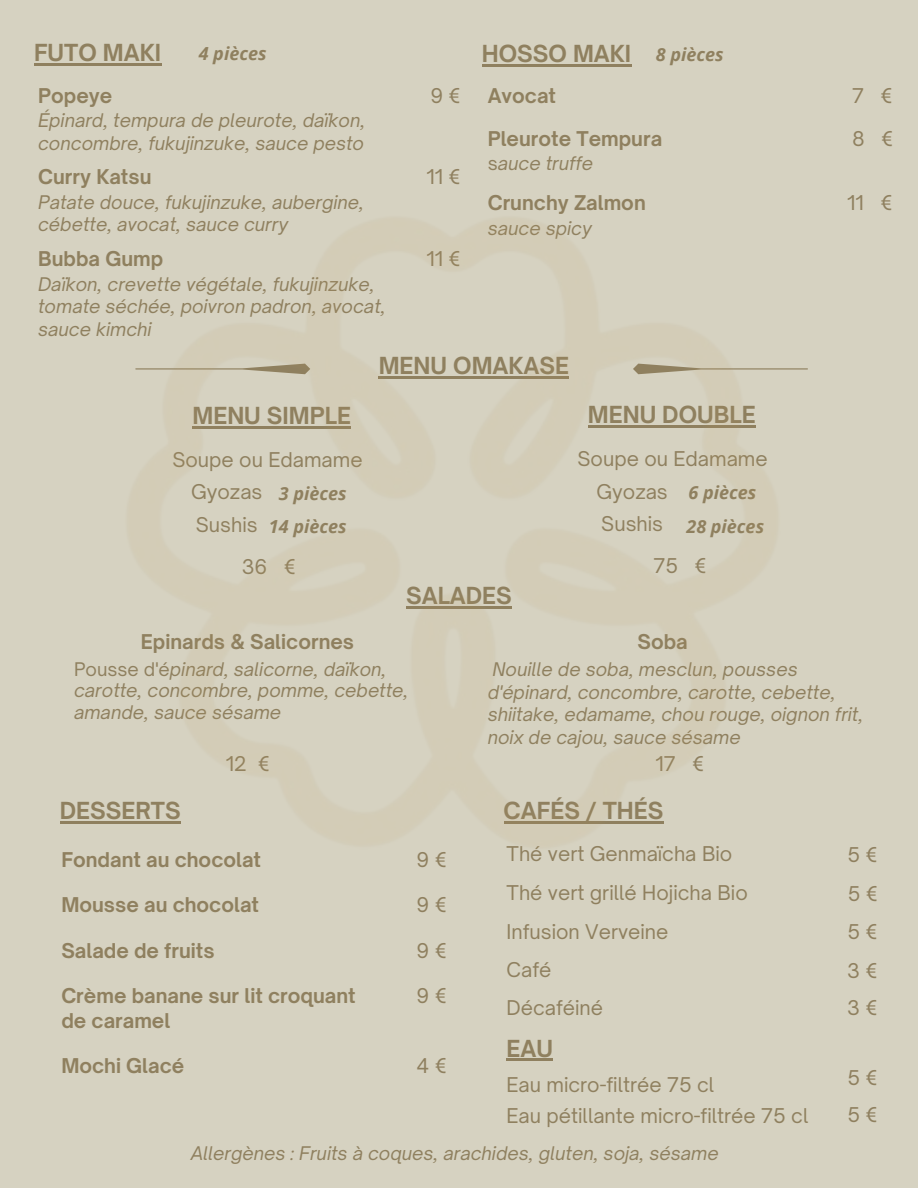
<style>
.page{position:relative;width:918px;height:1188px;background:#d6d2c1}
.page>*{position:absolute;margin:0;border:0;box-sizing:border-box;transform-origin:0 0}
.t1{font:700 22.5px "Open Sauce One";color:#8f805f}
.t2{font:19.5px "Open Sauce One";color:#8f805f}
.t3{font:700 19.5px/24.8px "Open Sauce One";color:#8f805f}
.t4{font:italic 18px/22.5px "Open Sauce One";color:#8f805f}
.t5{font:italic 700 18px "Open Sans";color:#8f805f}
.s1{font-style:normal}
</style>
<div class="page">
<hr style="left:507px;top:1059px;width:46px;height:2px;background:#8f805f">
<hr style="left:60px;top:821px;width:121px;height:3px;background:#8f805f">
<hr style="left:34px;top:63px;width:127px;height:2px;background:#8f805f">
<p class="t1" style="left:34px;top:38px;width:129px">FUTO MAKI</p>
<p class="t5" style="left:199px;top:41px;width:69px">4 pièces</p>
<p class="t3" style="left:38px;top:83px;width:76px">Popeye</p>
<p class="t4" style="left:38px;top:109px;width:329px">Épinard, tempura de pleurote, daïkon, concombre, fukujinzuke, sauce pesto</p>
<p class="t3" style="left:38px;top:164px;width:115px">Curry Katsu</p>
<p class="t4" style="left:38px;top:191px;width:327px">Patate douce, fukujinzuke, aubergine, cébette, avocat, sauce curry</p>
<p class="t3" style="left:38px;top:246px;width:127px">Bubba Gump</p>
<p class="t4" style="left:38px;top:273px;width:349px">Daïkon, crevette végétale, fukujinzuke, tomate séchée, poivron padron, avocat, sauce kimchi</p>
<p class="t2" style="left:430px;top:83px;width:32px">9 €</p>
<p class="t2" style="left:426px;top:165px;width:36px">11 €</p>
<p class="t2" style="left:426px;top:247px;width:36px">11 €</p>
<p class="t1" style="left:482px;top:39px;width:151px">HOSSO MAKI</p>
<p class="t3" style="left:488px;top:83px;width:70px">Avocat</p>
<p class="t2" style="left:852px;top:84px;width:42px">7 €</p>
<p class="t5" style="left:656px;top:42px;width:69px">8 pièces</p>
<p class="t3" style="left:488px;top:126px;width:176px">Pleurote Tempura</p>
<p class="t4" style="left:488px;top:152px;width:107px"><span class="s1">s</span>auce truffe</p>
<p class="t3" style="left:488px;top:190px;width:160px">Crunchy Zalmon</p>
<p class="t4" style="left:488px;top:217px;width:106px">sauce spicy</p>
<p class="t2" style="left:852px;top:127px;width:43px">8 €</p>
<p class="t2" style="left:847px;top:191px;width:47px">11 €</p>
<p class="t1" style="left:192px;top:401px;width:160px">MENU SIMPLE</p>
<p class="t2" style="left:172px;top:447px;width:192px">Soupe ou Edamame</p>
<p class="t2" style="left:191px;top:480px;width:73px">Gyozas</p>
<p class="t2" style="left:196px;top:512px;width:63px">Sushis</p>
<p class="t5" style="left:279px;top:481px;width:69px">3 pièces</p>
<p class="t5" style="left:269px;top:514px;width:79px">14 pièces</p>
<p class="t2" style="left:242px;top:554px;width:56px">36 €</p>
<p class="t1" style="left:379px;top:352px;width:192px">MENU OMAKASE</p>
<p class="t1" style="left:406px;top:582px;width:107px">SALADES</p>
<p class="t1" style="left:588px;top:401px;width:169px">MENU DOUBLE</p>
<p class="t2" style="left:578px;top:447px;width:192px">Soupe ou Edamame</p>
<p class="t2" style="left:596px;top:479px;width:73px">Gyozas</p>
<p class="t2" style="left:601px;top:512px;width:63px">Sushis</p>
<p class="t5" style="left:689px;top:480px;width:69px">6 pièces</p>
<p class="t5" style="left:686px;top:514px;width:79px">28 pièces</p>
<p class="t2" style="left:653px;top:554px;width:55px">75 €</p>
<p class="t3" style="left:141px;top:629px;width:215px">Epinards &amp; Salicornes</p>
<p class="t3" style="left:637px;top:629px;width:52px">Soba</p>
<p class="t4" style="left:74px;top:658px;width:336px;line-height:21.3px"><span class="s1">Pousse d'é</span>pinard, salicorne, daïkon, carotte, concombre, pomme, cebette, amande, sauce sésame</p>
<p class="t2" style="left:226px;top:751px;width:46px">12 €</p>
<p class="t1" style="left:60px;top:797px;width:122px">DESSERTS</p>
<p class="t3" style="left:61px;top:847px;width:201px">Fondant au chocolat</p>
<p class="t2" style="left:417px;top:847px;width:32px">9 €</p>
<p class="t3" style="left:61px;top:892px;width:199px">Mousse au chocolat</p>
<p class="t2" style="left:417px;top:893px;width:32px">9 €</p>
<p class="t3" style="left:61px;top:938px;width:155px">Salade de fruits</p>
<p class="t2" style="left:417px;top:938px;width:32px">9 €</p>
<p class="t3" style="left:61px;top:983px;width:296px">Crème banane sur lit croquant de caramel</p>
<p class="t2" style="left:417px;top:984px;width:32px">9 €</p>
<p class="t3" style="left:61px;top:1053px;width:124px">Mochi Glacé</p>
<p class="t2" style="left:417px;top:1053px;width:32px">4 €</p>
<p class="t4" style="left:488px;top:658px;width:377px">Nouille de soba, mesclun, pousses d'épinard, concombre, carotte, cebette, shiitake, edamame, chou rouge, oignon frit, noix de cajou, sauce sésame</p>
<p class="t2" style="left:655px;top:751px;width:51px">17 €</p>
<p class="t1" style="left:504px;top:797px;width:161px">CAFÉS / THÉS</p>
<p class="t2" style="left:507px;top:842px;width:227px">Thé vert Genmaïcha Bio</p>
<p class="t2" style="left:847px;top:842px;width:32px">5 €</p>
<p class="t2" style="left:507px;top:881px;width:243px">Thé vert grillé Hojicha Bio</p>
<p class="t2" style="left:848px;top:881px;width:32px">5 €</p>
<p class="t2" style="left:507px;top:919px;width:163px">Infusion Verveine</p>
<p class="t2" style="left:507px;top:958px;width:46px">Café</p>
<p class="t2" style="left:507px;top:995px;width:98px">Décaféiné</p>
<p class="t1" style="left:507px;top:1034px;width:48px">EAU</p>
<p class="t2" style="left:507px;top:1072px;width:209px">Eau micro-filtrée 75 cl</p>
<p class="t2" style="left:507px;top:1103px;width:303px">Eau pétillante micro-filtrée 75 cl</p>
<p class="t2" style="left:847px;top:920px;width:32px">5 €</p>
<p class="t2" style="left:847px;top:958px;width:32px">3 €</p>
<p class="t2" style="left:847px;top:996px;width:32px">3 €</p>
<p class="t2" style="left:847px;top:1066px;width:32px">5 €</p>
<p class="t2" style="left:847px;top:1102px;width:32px">5 €</p>
<p class="t4" style="left:191px;top:1142px;width:530px">Allergènes : Fruits à coques, arachides, gluten, soja, sésame</p>
</div>
